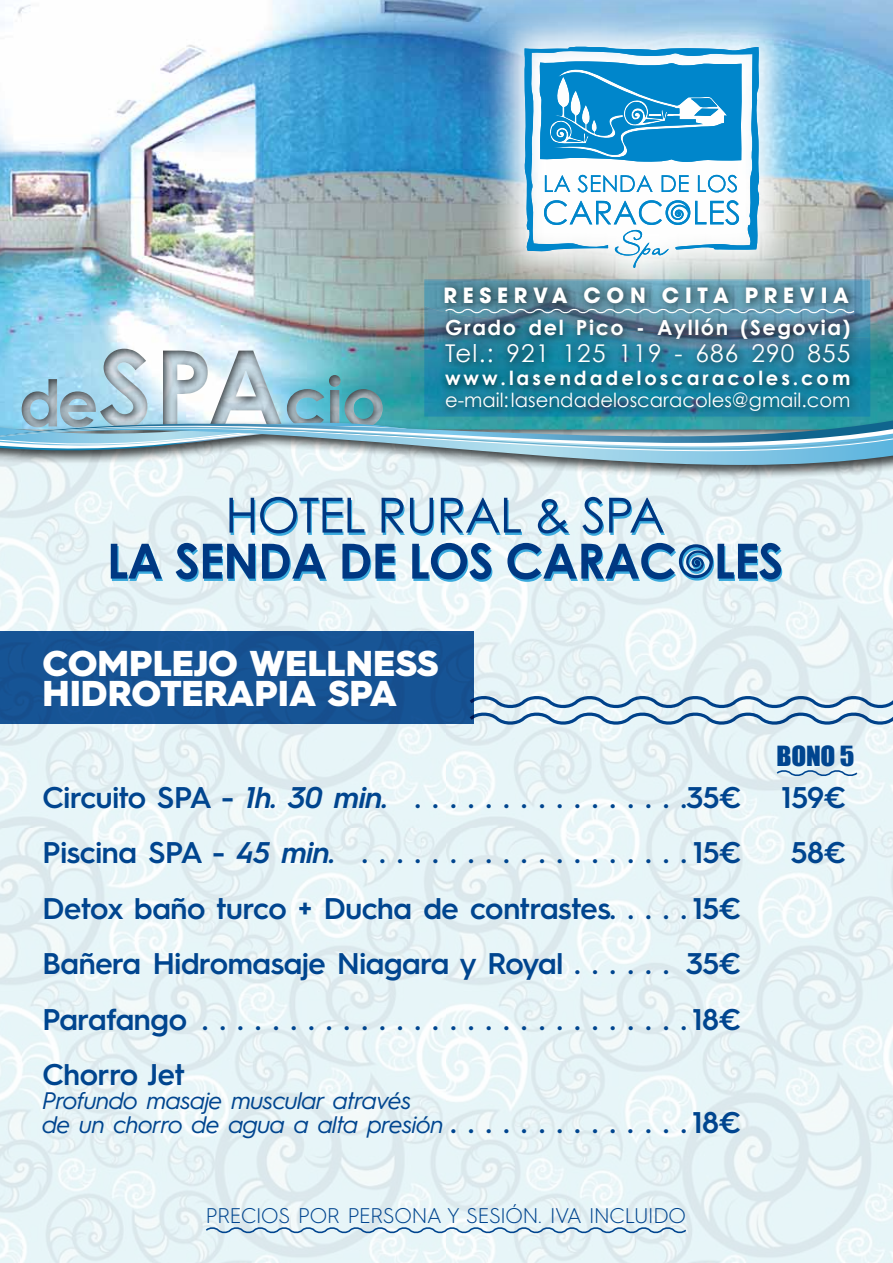
<style>
.page{position:relative;width:893px;height:1263px;background:#fff}
.page>*{position:absolute;margin:0;border:0;box-sizing:border-box;transform-origin:0 0}
.t1{font:900 36px/30px "Hurme Geometric Sans 3";color:#fff}
.t2{font:600 30px/55.5px "Hurme Geometric Sans 3";letter-spacing:-.01em;color:#00458f;text-align:justify}
.t3{font:25.5px "Impact";color:#00458f;scale:1.07 1}
.t4{font:24.6px "Century Gothic";letter-spacing:.05em;color:#fff}
.t5{font:italic 24px/24px "Hurme Geometric Sans 3";letter-spacing:-.01em;color:#00458f}
.t6{font:300 21.3px "Hurme Geometric Sans 3";letter-spacing:-.01em;color:#00458f}
.t7{font:700 20.7px "Century Gothic";letter-spacing:.075em;color:#fff}
.t8{font:700 20.7px "Avant Garde";letter-spacing:.275em;color:#fff}
.t9{font:19.5px "Century Gothic";color:#fff}
.t10{font:700 19.5px "Century Gothic";letter-spacing:.15em;color:#fff}
.s1{font-style:italic}
.s2{font-weight:600;font-style:normal;font-size:30px}
</style>
<div class="page">
<img style="left:0;top:495px;width:893px;height:768px">
<img style="left:0;top:0;width:893px;height:349px">
<svg style="left:468px;top:693px;width:425px;height:35px;background:#b7cedf"></svg>
<div style="left:0;top:631px;width:473px;height:93px;background:#165495"></div>
<svg style="left:204px;top:1225px;width:484px;height:10px;background:#bed4e3"></svg>
<svg style="left:472px;top:0;width:332px;height:279px;background:#9dc1d7"></svg>
<svg style="left:524px;top:46px;width:235px;height:205px"></svg>
<svg style="left:539px;top:61px;width:203px;height:101px;background:#2c9ad3"></svg>
<svg style="left:544px;top:200px;width:195px;height:68px"></svg>
<svg style="left:545px;top:175px;width:25px;height:17px"></svg>
<svg style="left:578px;top:175px;width:75px;height:17px"></svg>
<svg style="left:662px;top:175px;width:27px;height:17px"></svg>
<svg style="left:698px;top:175px;width:39px;height:17px"></svg>
<svg style="left:112px;top:499px;width:670px;height:83px;background:#aedaec"></svg>
<svg style="left:111px;top:497px;width:670px;height:82px;background:#a0bed6"></svg>
<svg style="left:775px;top:768px;width:84px;height:10px"></svg>
<div style="left:438px;top:312px;width:421px;height:111px;background:#000;opacity:.75"></div>
<div style="left:438px;top:279px;width:421px;height:34px;background:#000;opacity:.75"></div>
<svg style="left:424px;top:281px;width:446px;height:57px;background:#527f93"></svg>
<svg style="left:0;top:483px;width:893px;height:12px;fill:#e7f5f8"></svg>
<svg style="left:0;top:349px;width:893px;height:50px;background:#539db2"></svg>
<svg style="left:0;top:399px;width:893px;height:83px;background:#8ebbc8"></svg>
<p class="t8" style="left:443px;top:282px;width:407px">RESERVA CON CITA PREVIA</p>
<p class="t7" style="left:445px;top:315px;width:407px">Grado del Pico - Ayllón (Segovia)</p>
<p class="t4" style="left:445px;top:338px;width:407px">Tel.: 921 125 119 - 686 290 855</p>
<p class="t10" style="left:445px;top:366px;width:407px">www.lasendadeloscaracoles.com</p>
<p class="t9" style="left:445px;top:388px;width:407px">e-mail: lasendadeloscaracoles@gmail.com</p>
<p class="t1" style="left:43px;top:646px;width:397px">COMPLEJO WELLNESS<br>HIDROTERAPIA SPA</p>
<p class="t3" style="left:777px;top:737px;width:74px">BONO 5</p>
<p class="t2" style="left:43px;top:767px;width:701px">Circuito SPA - <span class="s1">1h. 30 min.</span> . . . . . . . . . . . . . . . 35€</p>
<p class="t2" style="left:782px;top:767px;width:67px">159€</p>
<p class="t2" style="left:43px;top:823px;width:701px">Piscina SPA - <span class="s1">45 min.</span> .................. 15€</p>
<p class="t2" style="left:791px;top:823px;width:57px">58€</p>
<p class="t2" style="left:43px;top:878px;width:701px">Detox baño turco + Ducha de contrastes. . . . . 15€ Bañera Hidromasaje Niagara y Royal . . . . . . 35€ Parafango ........................... 18€ Chorro Jet</p>
<p class="t5" style="left:43px;top:1087px;width:700px">Profundo masaje muscular através<br>de un chorro de agua a alta presión <span class="s2">. . . . . . . . . . . . . 18€</span></p>
<p class="t6" style="left:206px;top:1201px;width:482px">PRECIOS POR PERSONA Y SESIÓN. IVA INCLUIDO</p>
</div>
